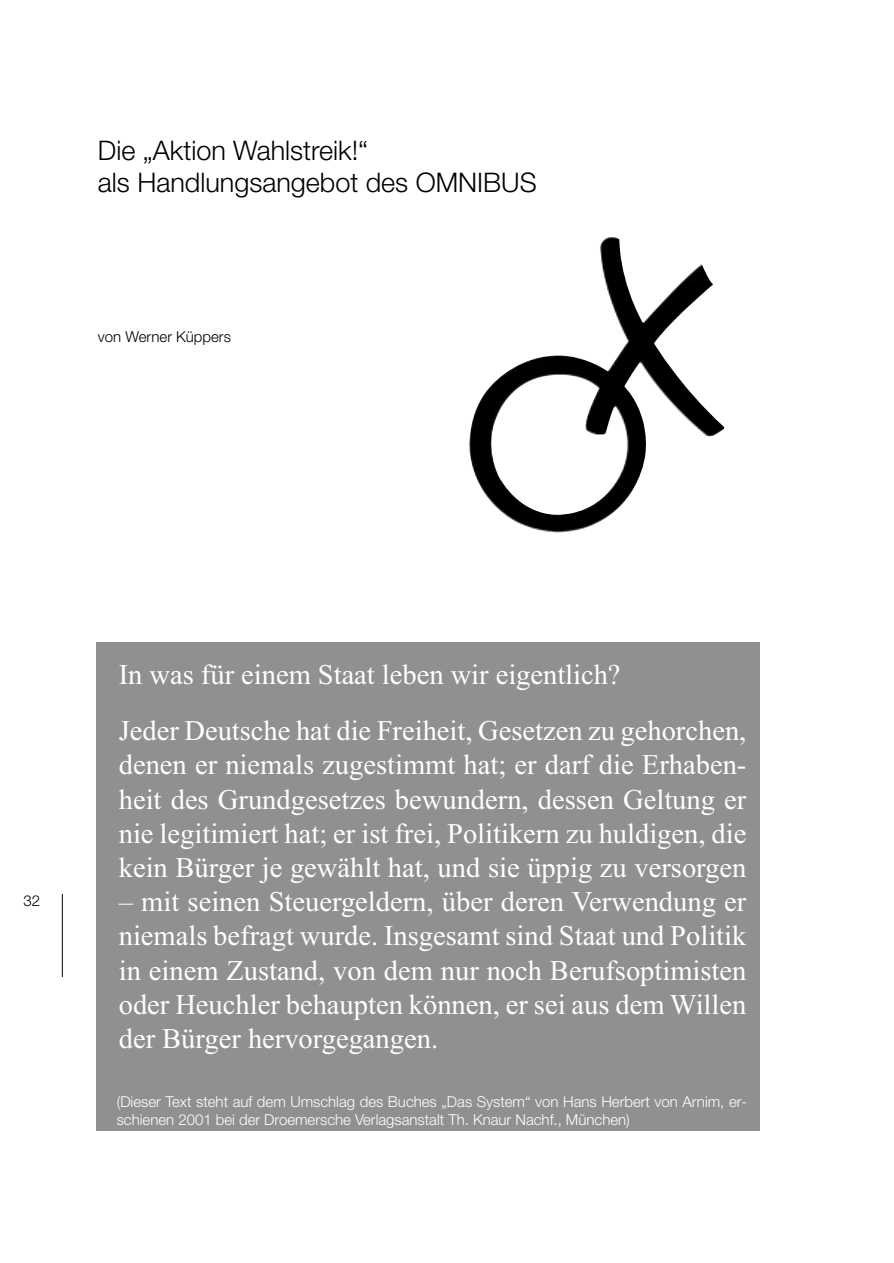
<style>
.page{position:relative;width:894px;height:1263px;background:#fff}
.page>*{position:absolute;margin:0;border:0;box-sizing:border-box;transform-origin:0 0}
.t1{font:28.5px/34.2px "Times New Roman";color:#fff;text-align:justify}
.t2{font:300 27px/32.4px "Helvetica Neue";color:#000}
.t3{font:300 15px/18px "Helvetica Neue";color:#fff}
.t4{font:300 15px "Helvetica Neue";color:#000}
</style>
<div class="page">
<div style="left:96px;top:642px;width:663px;height:488px;background:#8e9091"></div>
<hr style="left:62px;top:894px;width:1px;height:83px;background:#000">
<img style="left:469px;top:237px;width:256px;height:296px">
<p class="t2" style="left:98px;top:137px;width:440px">Die „Aktion Wahlstreik!“<br>als Handlungsangebot des OMNIBUS</p>
<p class="t4" style="left:98px;top:331px;width:134px">von Werner Küppers</p>
<p class="t4" style="left:23px;top:895px;width:18px">32</p>
<p class="t1" style="left:119px;top:650px;width:629px;line-height:55.8px">In was für einem Staat leben wir eigentlich?<br>Jeder Deutsche hat die Freiheit, Gesetzen zu gehorchen,</p>
<p class="t1" style="left:119px;top:750px;width:629px">denen er niemals zugestimmt hat; er darf die Erhaben&shy;heit des Grundgesetzes bewundern, dessen Geltung er nie legitimiert hat; er ist frei, Politikern zu huldigen, die kein Bürger je gewählt hat, und sie üppig zu versorgen</p>
<p class="t1" style="left:119px;top:887px;width:629px">– mit seinen Steuergeldern, über deren Verwendung er niemals befragt wurde. Insgesamt sind Staat und Politik in einem Zustand, von dem nur noch Berufsoptimisten oder Heuchler behaupten können, er sei aus dem Willen der Bürger hervorgegangen.</p>
<p class="t3" style="left:117px;top:1094px;width:632px">(Dieser Text steht auf dem Umschlag des Buches „Das System“ von Hans Herbert von Arnim, er&shy;schienen 2001 bei der Droemersche Verlagsanstalt Th. Knaur Nachf., München)</p>
</div>
